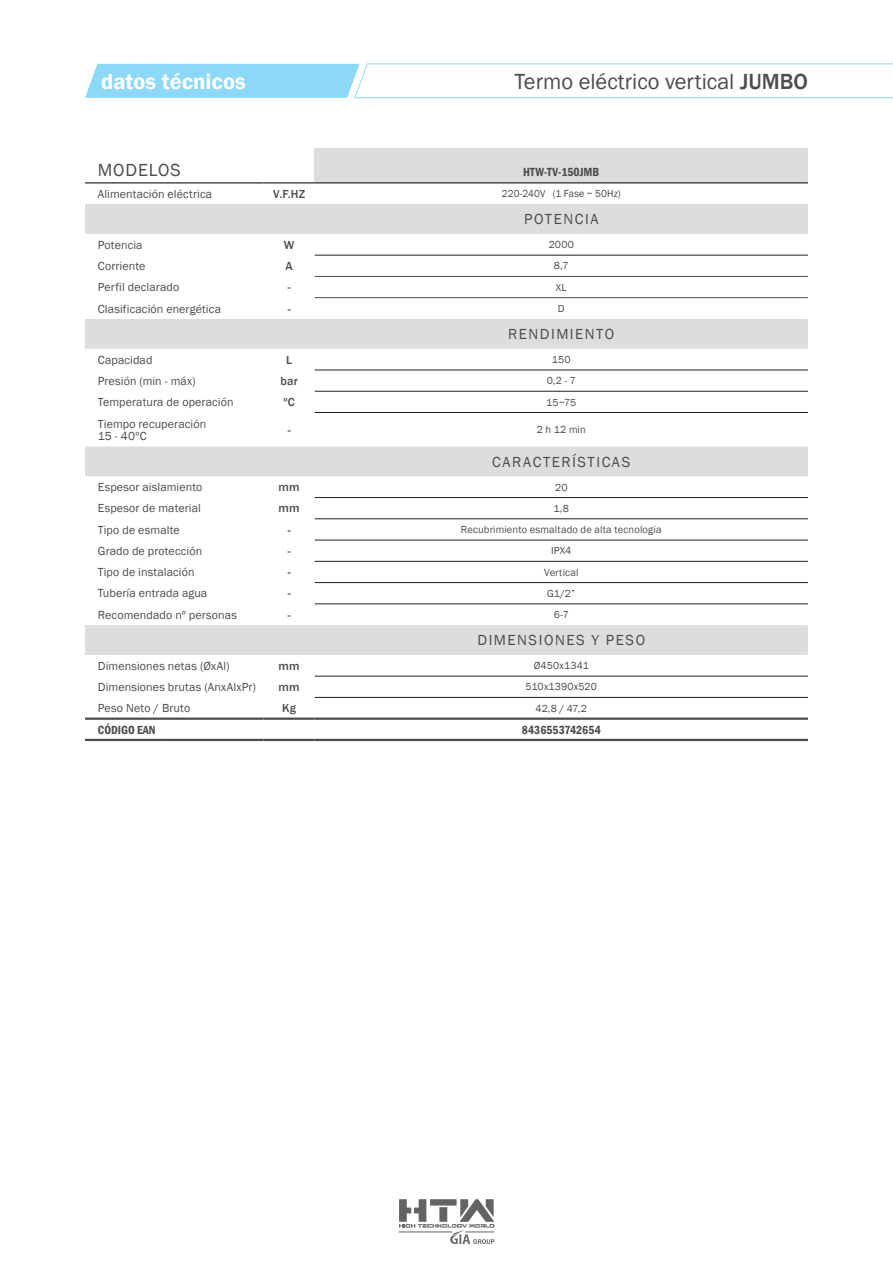
<style>
.page{position:relative;width:893px;height:1263px;background:#fff}
.page>*{position:absolute;margin:0;border:0;box-sizing:border-box;transform-origin:0 0}
.t1{font:22.5px "Franklin Gothic";color:#4b4c4d}
.t2{font:600 22.5px "Franklin Gothic";color:#fff}
.t3{font:18px "Franklin Gothic";letter-spacing:.05em;color:#4b4c4d}
.t4{font:15px "Franklin Gothic";letter-spacing:.105em;color:#4b4c4d}
.t5{font:600 condensed 12.15px "Franklin Gothic";color:#4b4c4d}
.t6{font:12px/12px "Franklin Gothic";letter-spacing:.01em;color:#4b4c4d}
.t7{font:500 12px "Franklin Gothic";letter-spacing:.01em;color:#4b4c4d}
.t8{font:10.5px "Franklin Gothic";letter-spacing:.015em;color:#4b4c4d}
.t9{font:10.5px "Franklin Gothic";letter-spacing:.015em;color:#4b4c4d;scale:.95 1}
.s1{font-weight:500}
</style>
<div class="page">
<svg style="left:399px;top:1199px;width:95px;height:45px"></svg>
<svg style="left:85px;top:63px;width:808px;height:35px"></svg>
<div style="left:315px;top:149px;width:493px;height:34px;background:#dcdddf"></div>
<svg style="left:85px;top:204px;width:723px;height:451px"></svg>
<hr style="left:85px;top:182px;width:81px;height:2px;background:#4b4c4d">
<hr style="left:166px;top:182px;width:98px;height:2px;background:#4b4c4d">
<hr style="left:264px;top:182px;width:51px;height:2px;background:#4b4c4d">
<hr style="left:315px;top:182px;width:493px;height:2px;background:#4b4c4d">
<hr style="left:85px;top:717px;width:81px;height:3px;background:#4b4c4d">
<hr style="left:166px;top:717px;width:98px;height:3px;background:#4b4c4d">
<hr style="left:264px;top:717px;width:51px;height:3px;background:#4b4c4d">
<hr style="left:85px;top:739px;width:81px;height:2px;background:#4b4c4d">
<hr style="left:166px;top:739px;width:98px;height:2px;background:#4b4c4d">
<hr style="left:264px;top:739px;width:51px;height:2px;background:#4b4c4d">
<hr style="left:315px;top:717px;width:493px;height:3px;background:#4b4c4d">
<hr style="left:315px;top:739px;width:493px;height:2px;background:#4b4c4d">
<hr style="left:315px;top:276px;width:493px;height:1px;background:#4b4c4d">
<hr style="left:315px;top:297px;width:493px;height:1px;background:#4b4c4d">
<hr style="left:315px;top:255px;width:493px;height:1px;background:#231f20">
<hr style="left:315px;top:370px;width:493px;height:1px;background:#231f20">
<hr style="left:315px;top:391px;width:493px;height:1px;background:#231f20">
<hr style="left:315px;top:412px;width:493px;height:1px;background:#231f20">
<hr style="left:315px;top:497px;width:493px;height:1px;background:#231f20">
<hr style="left:315px;top:518px;width:493px;height:1px;background:#231f20">
<hr style="left:315px;top:540px;width:493px;height:1px;background:#231f20">
<hr style="left:315px;top:561px;width:493px;height:1px;background:#231f20">
<hr style="left:315px;top:582px;width:493px;height:1px;background:#231f20">
<hr style="left:315px;top:604px;width:493px;height:1px;background:#231f20">
<hr style="left:315px;top:676px;width:493px;height:1px;background:#231f20">
<hr style="left:315px;top:697px;width:493px;height:1px;background:#231f20">
<h1 class="t2" style="left:101px;top:67px;width:146px">datos técnicos</h1>
<h1 class="t1" style="left:514px;top:67px;width:295px">Termo eléctrico vertical <span class="s1">JUMBO</span></h1>
<h2 class="t3" style="left:98px;top:159px;width:84px">MODELOS</h2>
<p class="t5" style="left:523px;top:164px;width:77px">HTW-TV-150JMB</p>
<p class="t6" style="left:98px;top:188px;width:116px">Alimentación eléctrica</p>
<p class="t7" style="left:273px;top:186px;width:33px">V.F.HZ</p>
<p class="t9" style="left:502px;top:187px;width:127px">220-240V (1 Fase ~ 50Hz)</p>
<p class="t4" style="left:524px;top:210px;width:76px">POTENCIA</p>
<p class="t6" style="left:98px;top:239px;width:46px">Potencia</p>
<p class="t7" style="left:284px;top:237px;width:12px">W</p>
<p class="t8" style="left:549px;top:238px;width:27px">2000</p>
<p class="t6" style="left:98px;top:260px;width:49px">Corriente</p>
<p class="t7" style="left:286px;top:259px;width:9px">A</p>
<p class="t8" style="left:554px;top:259px;width:16px">8,7</p>
<p class="t6" style="left:98px;top:281px;width:83px">Perfil declarado</p>
<p class="t7" style="left:288px;top:280px;width:4px">-</p>
<p class="t8" style="left:556px;top:281px;width:12px">XL</p>
<p class="t6" style="left:98px;top:303px;width:125px">Clasificación energética</p>
<p class="t7" style="left:288px;top:301px;width:4px">-</p>
<p class="t8" style="left:558px;top:302px;width:8px">D</p>
<p class="t4" style="left:508px;top:325px;width:107px">RENDIMIENTO</p>
<p class="t6" style="left:98px;top:354px;width:56px">Capacidad</p>
<p class="t7" style="left:286px;top:352px;width:7px">L</p>
<p class="t8" style="left:552px;top:353px;width:20px">150</p>
<p class="t6" style="left:98px;top:375px;width:99px">Presión (min - máx)</p>
<p class="t7" style="left:281px;top:373px;width:19px">bar</p>
<p class="t8" style="left:547px;top:374px;width:31px">0,2 - 7</p>
<p class="t6" style="left:98px;top:396px;width:137px">Temperatura de operación</p>
<p class="t7" style="left:283px;top:395px;width:13px">ºC</p>
<p class="t8" style="left:546px;top:395px;width:32px">15~75</p>
<p class="t6" style="left:98px;top:418px;width:110px">Tiempo recuperación<br>15 - 40ºC</p>
<p class="t7" style="left:288px;top:422px;width:4px">-</p>
<p class="t8" style="left:537px;top:423px;width:51px">2 h 12 min</p>
<p class="t4" style="left:492px;top:452px;width:140px">CARACTERÍSTICAS</p>
<p class="t6" style="left:98px;top:481px;width:106px">Espesor aislamiento</p>
<p class="t7" style="left:279px;top:480px;width:22px">mm</p>
<p class="t8" style="left:555px;top:481px;width:14px">20</p>
<p class="t6" style="left:98px;top:503px;width:105px">Espesor de material</p>
<p class="t7" style="left:279px;top:501px;width:22px">mm</p>
<p class="t8" style="left:554px;top:502px;width:17px">1,8</p>
<p class="t6" style="left:98px;top:524px;width:83px">Tipo de esmalte</p>
<p class="t7" style="left:288px;top:522px;width:4px">-</p>
<p class="t8" style="left:461px;top:523px;width:202px">Recubrimiento esmaltado de alta tecnologia</p>
<p class="t6" style="left:98px;top:545px;width:106px">Grado de protección</p>
<p class="t7" style="left:288px;top:543px;width:4px">-</p>
<p class="t8" style="left:551px;top:544px;width:22px">IPX4</p>
<p class="t6" style="left:98px;top:566px;width:98px">Tipo de instalación</p>
<p class="t7" style="left:288px;top:565px;width:4px">-</p>
<p class="t8" style="left:544px;top:566px;width:36px">Vertical</p>
<p class="t6" style="left:98px;top:588px;width:111px">Tubería entrada agua</p>
<p class="t7" style="left:288px;top:586px;width:4px">-</p>
<p class="t8" style="left:547px;top:587px;width:30px">G1/2”</p>
<p class="t6" style="left:98px;top:609px;width:141px">Recomendado nº personas</p>
<p class="t7" style="left:288px;top:607px;width:4px">-</p>
<p class="t8" style="left:554px;top:608px;width:17px">6-7</p>
<p class="t4" style="left:477px;top:631px;width:169px">DIMENSIONES Y PESO</p>
<p class="t6" style="left:98px;top:660px;width:133px">Dimensiones netas (ØxAl)</p>
<p class="t7" style="left:279px;top:658px;width:22px">mm</p>
<p class="t8" style="left:534px;top:659px;width:57px">Ø450x1341</p>
<p class="t6" style="left:98px;top:681px;width:160px">Dimensiones brutas (AnxAlxPr)</p>
<p class="t7" style="left:279px;top:679px;width:22px">mm</p>
<p class="t8" style="left:526px;top:680px;width:73px">510x1390x520</p>
<p class="t6" style="left:98px;top:702px;width:94px">Peso Neto / Bruto</p>
<p class="t7" style="left:282px;top:701px;width:15px">Kg</p>
<p class="t8" style="left:536px;top:702px;width:53px">42,8 / 47,2</p>
<p class="t5" style="left:98px;top:721px;width:59px">CÓDIGO EAN</p>
<p class="t5" style="left:522px;top:721px;width:81px">8436553742654</p>
</div>
